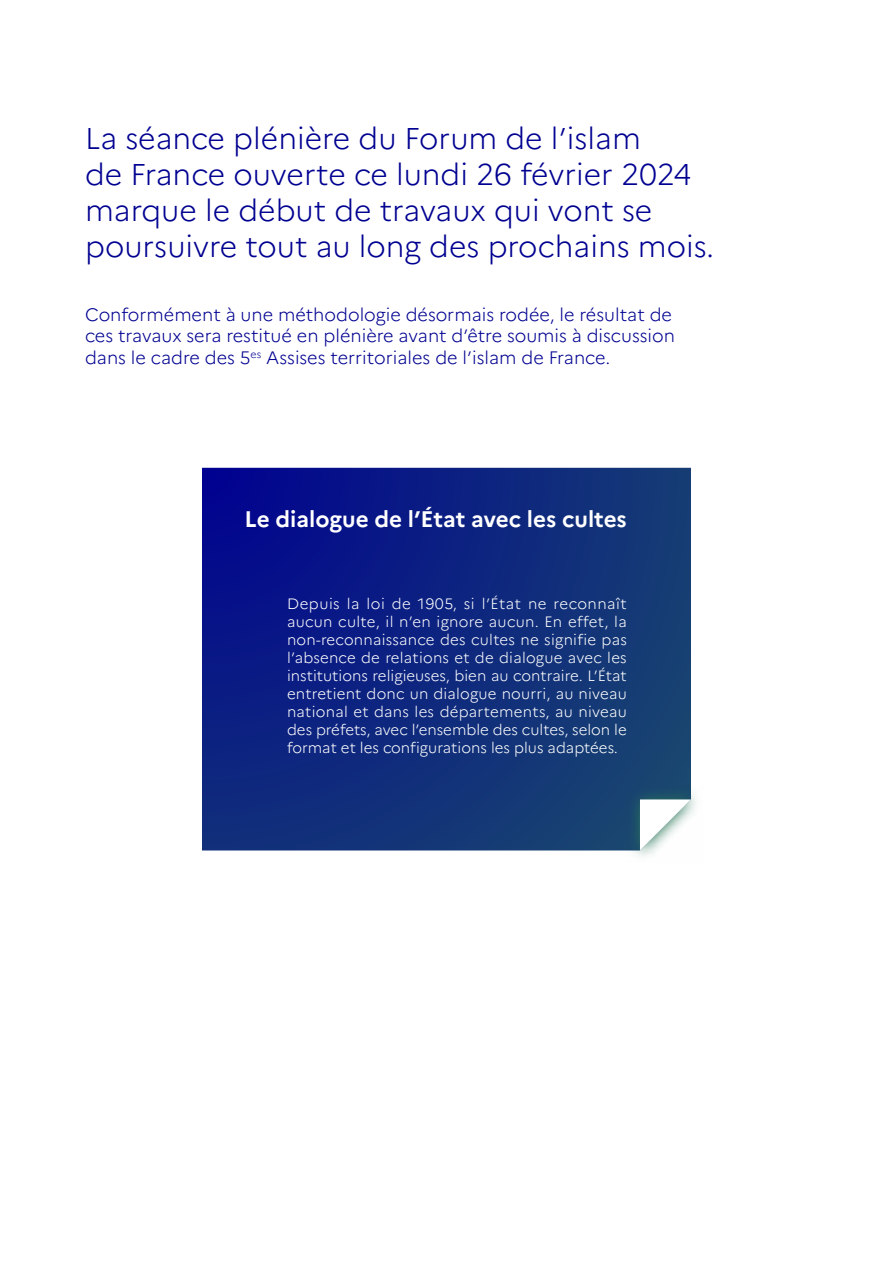
<style>
.page{position:relative;width:893px;height:1263px;background:#fff}
.page>*{position:absolute;margin:0;border:0;box-sizing:border-box;transform-origin:0 0}
.Chapô{font:300 30px/36px "Marianne";color:#000091}
.Titre_encadré{font:700 22.5px "Marianne";color:#fff}
.Sous-Chapô{font:300 18px/21.6px "Marianne";color:#000091}
.Texte_encadré{font:300 15px/18px "Marianne";color:#fff;text-align:justify}
</style>
<div class="page">
<svg style="left:202px;top:468px;width:489px;height:382px;background:#0e287d"></svg>
<svg style="left:626px;top:786px;width:71px;height:71px"></svg>
<svg style="left:640px;top:799px;width:51px;height:51px"></svg>
<p class="Chapô" style="left:85px;top:120px;width:631px">La séance plénière du Forum de l’islam<br>de France ouverte ce lundi 26 février 2024 marque le début de travaux qui vont se poursuivre tout au long des prochains mois.</p>
<p class="Sous-Chapô" style="left:85px;top:303px;width:591px">Conformément à une méthodologie désormais rodée, le résultat de ces travaux sera restitué en plénière avant d’être soumis à discussion dans le cadre des 5<sup>es</sup> Assises territoriales de l’islam de France.</p>
<p class="Titre_encadré" style="left:244px;top:505px;width:384px">Le dialogue de l’État avec les cultes</p>
<p class="Texte_encadré" style="left:287px;top:595px;width:341px">Depuis la loi de 1905, si l’État ne reconnaît aucun culte, il n’en ignore aucun. En effet, la non-reconnaissance des cultes ne signifie pas l’absence de relations et de dialogue avec les institutions religieuses, bien au contraire. L’État entretient donc un dialogue nourri, au niveau national et dans les départements, au niveau des préfets, avec l’ensemble des cultes, selon le format et les configurations les plus adaptées.</p>
</div>
